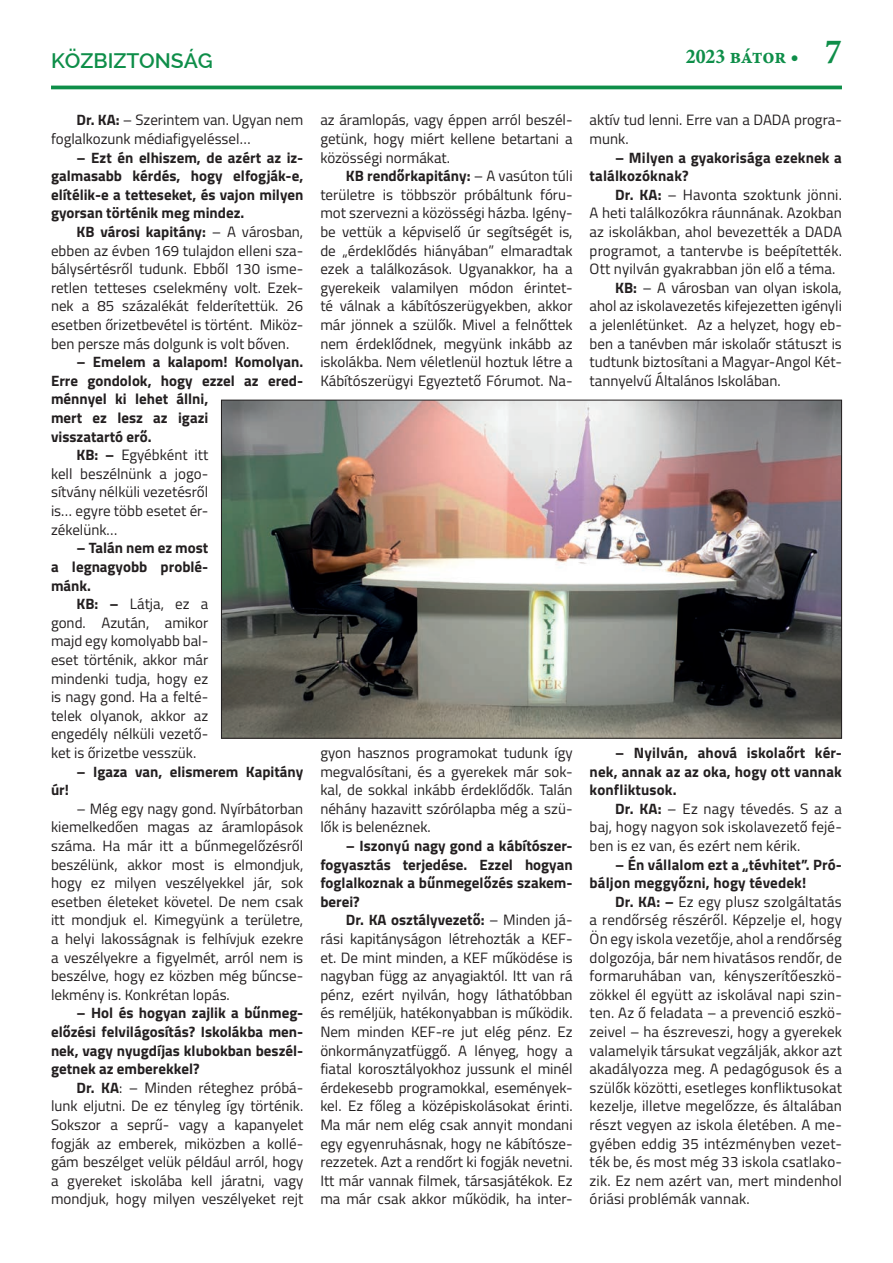
<style>
.page{position:relative;width:893px;height:1263px;background:#fff}
.page>*{position:absolute;margin:0;border:0;box-sizing:border-box;transform-origin:0 0}
.t1{font:600 21px "Raleway";color:#0e8e49}
.t2{font:21px "Minion Pro Bold Cn Capt";letter-spacing:-.005em;color:#0e8e49}
.t3{font:15px/18.6px "Titillium";color:#231f20;text-align:justify}
.t4{font:700 15px/18.6px "Titillium";color:#231f20;text-align:justify}
.s1{font-size:35.55px}
.s2{font-weight:700}
</style>
<div class="page">
<hr style="left:51px;top:86px;width:791px;height:3px;background:#0e8e49">
<img style="left:223px;top:402px;width:617px;height:335px">
<h1 class="t1" style="left:51px;top:48px;width:163px">KÖZBIZTONSÁG</h1>
<h1 class="t2" style="left:686px;top:42px;width:158px">2023 bátor • <span class="s1">7</span></h1>
<p class="t3" style="left:51px;top:110px;width:254px;text-indent:26px"><span class="s2">Dr. KA:</span> – Szerintem van. Ugyan nem foglalkozunk médiafigyeléssel…</p>
<p class="t4" style="left:51px;top:147px;width:254px;text-indent:26px">– Ezt én elhiszem, de azért az iz&shy;galmasabb kérdés, hogy elfogják-e, elítélik-e a tetteseket, és vajon milyen gyorsan történik meg mindez.</p>
<p class="t3" style="left:51px;top:222px;width:254px;text-indent:26px"><span class="s2">KB városi kapitány:</span> – A városban, ebben az évben 169 tulajdon elleni sza&shy;bálysértésről tudunk. Ebből 130 isme&shy;retlen tetteses cselekmény volt. Ezek&shy;nek a 85 százalékát felderítettük. 26 esetben őrizetbevétel is történt. Miköz&shy;ben persze más dolgunk is volt bőven.</p>
<p class="t4" style="left:77px;top:352px;width:228px">– Emelem a kalapom! Komolyan.</p>
<p class="t4" style="left:51px;top:371px;width:254px">Erre gondolok, hogy ezzel az ered-</p>
<p class="t4" style="left:51px;top:389px;width:159px">ménnyel ki lehet állni,</p>
<p class="t4" style="left:51px;top:408px;width:159px">mert ez lesz az igazi</p>
<p class="t4" style="left:51px;top:426px;width:102px">visszatartó erő.</p>
<p class="t3" style="left:77px;top:445px;width:133px"><span class="s2">KB: –</span> Egyébként itt</p>
<p class="t3" style="left:51px;top:464px;width:159px">kell beszélnünk a jogo-</p>
<p class="t3" style="left:51px;top:482px;width:159px">sítvány nélküli vezetésről</p>
<p class="t3" style="left:51px;top:501px;width:159px">is… egyre több esetet ér-</p>
<p class="t3" style="left:51px;top:519px;width:68px">zékelünk…</p>
<p class="t4" style="left:51px;top:538px;width:159px;text-indent:26px">– Talán nem ez most a legnagyobb problé&shy;mánk.</p>
<p class="t3" style="left:51px;top:594px;width:159px;text-indent:26px"><span class="s2">KB: –</span> Látja, ez a gond. Azután, amikor majd egy komolyabb bal&shy;eset történik, akkor már mindenki tudja, hogy ez is nagy gond. Ha a felté&shy;telek olyanok, akkor az engedély nélküli vezető&shy;ket is őrizetbe vesszük.</p>
<p class="t4" style="left:77px;top:761px;width:228px">– Igaza van, elismerem Kapitány</p>
<p class="t4" style="left:51px;top:780px;width:20px">úr!</p>
<p class="t3" style="left:51px;top:798px;width:254px;text-indent:26px">– Még egy nagy gond. Nyírbátorban kiemelkedően magas az áramlopások száma. Ha már itt a bűnmegelőzésről beszélünk, akkor most is elmondjuk, hogy ez milyen veszélyekkel jár, sok esetben életeket követel. De nem csak itt mondjuk el. Kimegyünk a területre, a helyi lakosságnak is felhívjuk ezekre a veszélyekre a figyelmét, arról nem is beszélve, hogy ez közben még bűncse&shy;lekmény is. Konkrétan lopás.</p>
<p class="t4" style="left:51px;top:1003px;width:254px;text-indent:26px">– Hol és hogyan zajlik a bűnmeg&shy;előzési felvilágosítás? Iskolákba men&shy;nek, vagy nyugdíjas klubokban beszél&shy;getnek az emberekkel?</p>
<p class="t3" style="left:51px;top:1077px;width:254px;text-indent:26px"><span class="s2">Dr. KA</span>: – Minden réteghez próbá&shy;lunk eljutni. De ez tényleg így történik.<br>Sokszor a seprű- vagy a kapanyelet fogják az emberek, miközben a kollé&shy;gám beszélget velük például arról, hogy a gyereket iskolába kell járatni, vagy mondjuk, hogy milyen veszélyeket rejt</p>
<p class="t3" style="left:320px;top:110px;width:254px">az áramlopás, vagy éppen arról beszél&shy;getünk, hogy miért kellene betartani a közösségi normákat.</p>
<p class="t3" style="left:320px;top:166px;width:254px;text-indent:26px"><span class="s2">KB rendőrkapitány:</span> – A vasúton túli területre is többször próbáltunk fóru&shy;mot szervezni a közösségi házba. Igény&shy;be vettük a képviselő úr segítségét is, de „érdeklődés hiányában” elmaradtak ezek a találkozások. Ugyanakkor, ha a gyerekeik valamilyen módon érintet&shy;té válnak a kábítószerügyekben, akkor már jönnek a szülők. Mivel a felnőttek nem érdeklődnek, megyünk inkább az iskolákba. Nem véletlenül hoztuk létre a Kábítószerügyi Egyeztető Fórumot. Na-</p>
<p class="t3" style="left:590px;top:110px;width:254px">aktív tud lenni. Erre van a DADA progra&shy;munk.</p>
<p class="t4" style="left:590px;top:147px;width:254px;text-indent:26px">– Milyen a gyakorisága ezeknek a találkozóknak?</p>
<p class="t3" style="left:615px;top:185px;width:228px"><span class="s2">Dr. KA:</span> – Havonta szoktunk jönni.</p>
<p class="t3" style="left:590px;top:203px;width:254px">A heti találkozókra ráunnának. Azokban</p>
<p class="t3" style="left:590px;top:222px;width:254px">az iskolákban, ahol bevezették a DADA</p>
<p class="t3" style="left:590px;top:240px;width:254px">programot, a tantervbe is beépítették.</p>
<p class="t3" style="left:590px;top:259px;width:247px">Ott nyilván gyakrabban jön elő a téma.</p>
<p class="t3" style="left:615px;top:278px;width:228px"><span class="s2">KB:</span> – A városban van olyan iskola,</p>
<p class="t3" style="left:590px;top:296px;width:254px">ahol az iskolavezetés kifejezetten igényli</p>
<p class="t3" style="left:590px;top:315px;width:254px">a jelenlétünket. Az a helyzet, hogy eb-</p>
<p class="t3" style="left:590px;top:333px;width:254px">ben a tanévben már iskolaőr státuszt is</p>
<p class="t3" style="left:590px;top:352px;width:254px">tudtunk biztosítani a Magyar-Angol Két-</p>
<p class="t3" style="left:590px;top:371px;width:193px">tannyelvű Általános Iskolában.</p>
<p class="t3" style="left:320px;top:743px;width:254px">gyon hasznos programokat tudunk így megvalósítani, és a gyerekek már sok&shy;kal, de sokkal inkább érdeklődők. Talán néhány hazavitt szórólapba még a szü&shy;lők is belenéznek.</p>
<p class="t4" style="left:320px;top:836px;width:254px;text-indent:26px">– Iszonyú nagy gond a kábítószer&shy;fogyasztás terjedése. Ezzel hogyan foglalkoznak a bűnmegelőzés szakem&shy;berei?</p>
<p class="t3" style="left:320px;top:910px;width:254px;text-indent:26px"><span class="s2">Dr. KA osztályvezető:</span> – Minden já&shy;rási kapitányságon létrehozták a KEF&shy;et. De mint minden, a KEF működése is nagyban függ az anyagiaktól. Itt van rá pénz, ezért nyilván, hogy láthatóbban és reméljük, hatékonyabban is működik.<br>Nem minden KEF-re jut elég pénz. Ez önkormányzatfüggő. A lényeg, hogy a fiatal korosztályokhoz jussunk el minél érdekesebb programokkal, események&shy;kel. Ez főleg a középiskolásokat érinti.<br>Ma már nem elég csak annyit mondani egy egyenruhásnak, hogy ne kábítósze&shy;rezzetek. Azt a rendőrt ki fogják nevetni.<br>Itt már vannak filmek, társasjátékok. Ez ma már csak akkor működik, ha inter-</p>
<p class="t4" style="left:590px;top:743px;width:254px;text-indent:26px">– Nyilván, ahová iskolaőrt kér&shy;nek, annak az az oka, hogy ott vannak konfliktusok.</p>
<p class="t3" style="left:590px;top:798px;width:254px;text-indent:26px"><span class="s2">Dr. KA:</span> – Ez nagy tévedés. S az a baj, hogy nagyon sok iskolavezető fejé&shy;ben is ez van, és ezért nem kérik.</p>
<p class="t4" style="left:590px;top:854px;width:254px;text-indent:26px">– Én vállalom ezt a „tévhitet”. Pró&shy;báljon meggyőzni, hogy tévedek!</p>
<p class="t3" style="left:590px;top:891px;width:254px;text-indent:26px"><span class="s2">Dr. KA: –</span> Ez egy plusz szolgáltatás a rendőrség részéről. Képzelje el, hogy Ön egy iskola vezetője, ahol a rendőrség dolgozója, bár nem hivatásos rendőr, de formaruhában van, kényszerítőeszkö&shy;zökkel él együtt az iskolával napi szin&shy;ten. Az ő feladata – a prevenció eszkö&shy;zeivel – ha észreveszi, hogy a gyerekek valamelyik társukat vegzálják, akkor azt akadályozza meg. A pedagógusok és a szülők közötti, esetleges konfliktusokat kezelje, illetve megelőzze, és általában részt vegyen az iskola életében. A me&shy;gyében eddig 35 intézményben vezet&shy;ték be, és most még 33 iskola csatlako&shy;zik. Ez nem azért van, mert mindenhol óriási problémák vannak.</p>
</div>
